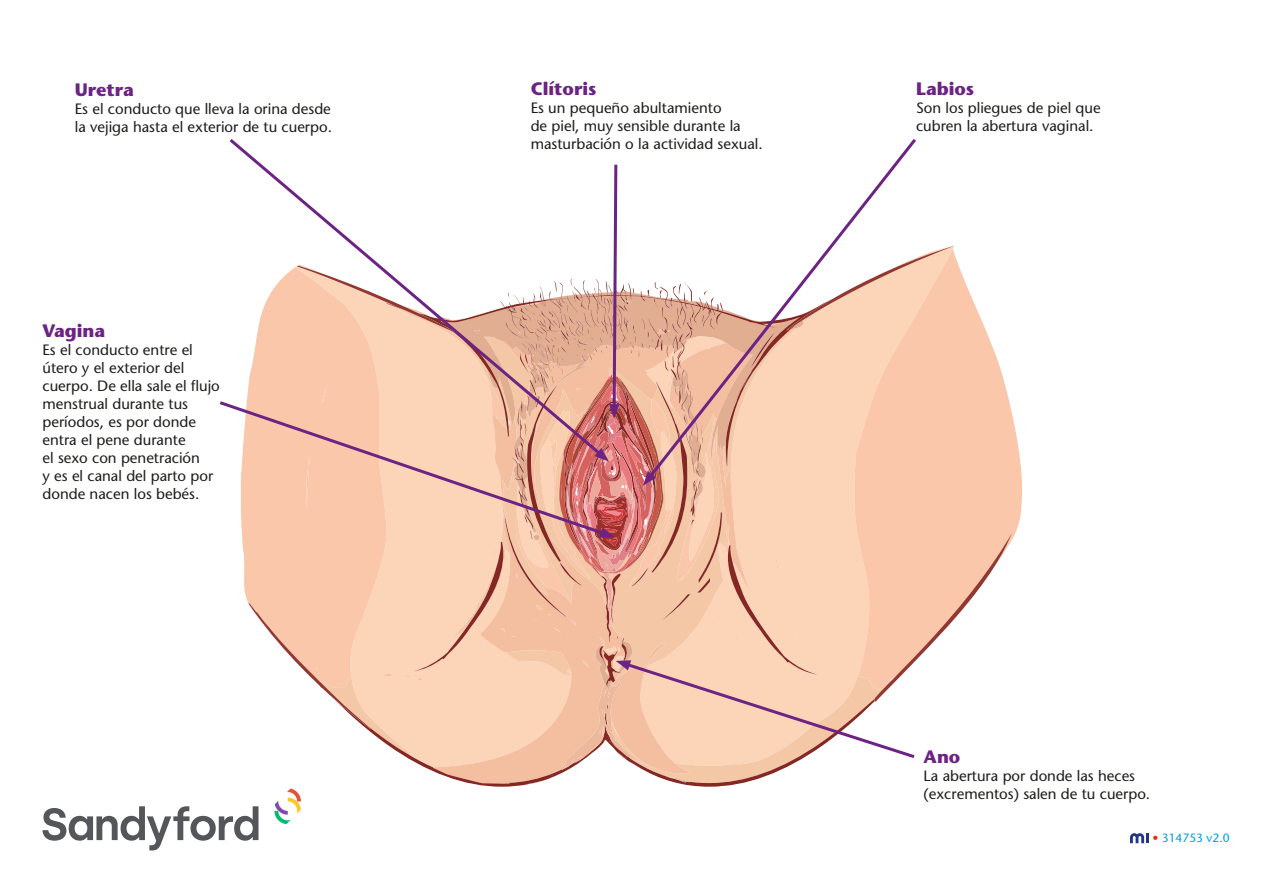
<style>
.page{position:relative;width:1263px;height:893px;background:#fff}
.page>*{position:absolute;margin:0;border:0;box-sizing:border-box;transform-origin:0 0}
.t1{font:700 18px "Stone Sans";color:#6c2383}
.t2{font:15px/18px "Stone Sans";color:#1d1d1b}
.t3{font:12px "Stone Sans";color:#009fe3}
.s1{color:#e52713}
</style>
<div class="page">
<svg style="left:367px;top:729px;width:379px;height:58px"></svg>
<svg style="left:248px;top:245px;width:764px;height:484px"></svg>
<svg style="left:229px;top:139px;width:317px;height:260px"></svg>
<svg style="left:220px;top:399px;width:326px;height:139px;background:#f4c8b1"></svg>
<svg style="left:546px;top:162px;width:372px;height:620px"></svg>
<svg style="left:1130px;top:833px;width:19px;height:10px"></svg>
<svg style="left:43px;top:806px;width:215px;height:44px"></svg>
<svg style="left:274px;top:788px;width:27px;height:36px"></svg>
<p class="t1" style="left:75px;top:79px;width:60px">Uretra</p>
<p class="t2" style="left:75px;top:100px;width:259px">Es el conducto que lleva la orina desde la vejiga hasta el exterior de tu cuerpo.</p>
<p class="t1" style="left:43px;top:319px;width:64px">Vagina</p>
<p class="t2" style="left:43px;top:341px;width:179px">Es el conducto entre el útero y el exterior del cuerpo. De ella sale el flujo menstrual durante tus períodos, es por donde entra el pene durante<br>el sexo con penetración<br>y es el canal del parto por donde nacen los bebés.</p>
<p class="t1" style="left:531px;top:77px;width:67px">Clítoris</p>
<p class="t2" style="left:531px;top:99px;width:234px">Es un pequeño abultamiento<br>de piel, muy sensible durante la masturbación o la actividad sexual.</p>
<p class="t1" style="left:916px;top:77px;width:60px">Labios</p>
<p class="t2" style="left:916px;top:99px;width:186px">Son los pliegues de piel que cubren la abertura vaginal.</p>
<p class="t1" style="left:924px;top:745px;width:38px">Ano</p>
<p class="t2" style="left:924px;top:766px;width:228px">La abertura por donde las heces (excrementos) salen de tu cuerpo.</p>
<p class="t3" style="left:1152px;top:831px;width:79px"><span class="s1">•</span> 314753 v2.0</p>
</div>
